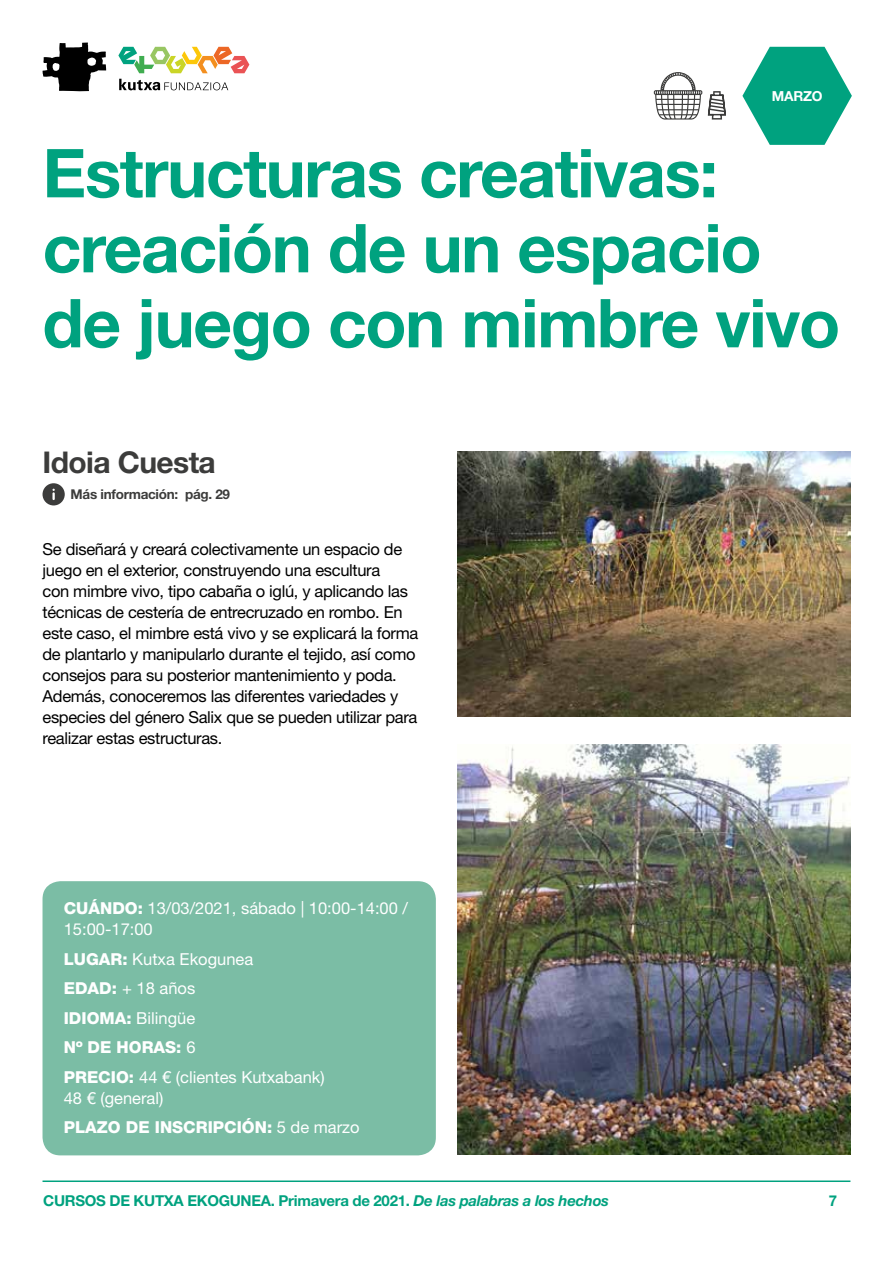
<style>
.page{position:relative;width:893px;height:1263px;background:#fff}
.page>*{position:absolute;margin:0;border:0;box-sizing:border-box;transform-origin:0 0}
.t1{font:700 67.5px/75px "Helvetica Neue LT Std";letter-spacing:-.02em;color:#00a27f}
.t2{font:700 30px "Helvetica Neue LT Std";letter-spacing:-.02em;color:#3c3c3b}
.t3{font:16.5px/21px "Helvetica Neue LT Std";letter-spacing:-.02em;color:#000}
.t4{font:16.5px/29.5px "Helvetica Neue LT Std";color:#fff}
.t5{font:700 15px "Helvetica Neue LT Std";letter-spacing:-.02em;color:#00a27f}
.t6{font:700 13.8px "Helvetica Neue LT Std";letter-spacing:-.02em;color:#fff}
.t7{font:700 13.5px "Helvetica Neue LT Std";letter-spacing:-.02em;color:#3c3c3b}
.s1{font-weight:800}
.s2{font-style:italic}
</style>
<div class="page">
<svg style="left:118px;top:47px;width:131px;height:26px"></svg>
<svg style="left:42px;top:42px;width:64px;height:49px"></svg>
<svg style="left:119px;top:79px;width:109px;height:11px"></svg>
<hr style="left:43px;top:1180px;width:807px;height:2px;background:#00a27f">
<svg style="left:742px;top:47px;width:110px;height:98px"></svg>
<div style="left:43px;top:881px;width:393px;height:274px;background:#7bbda5;border-radius:18px"></div>
<img style="left:457px;top:744px;width:393px;height:410px">
<img style="left:457px;top:452px;width:393px;height:264px">
<svg style="left:654px;top:72px;width:48px;height:48px"></svg>
<svg style="left:708px;top:91px;width:18px;height:29px"></svg>
<svg style="left:43px;top:483px;width:22px;height:22px"></svg>
<p class="t6" style="left:772px;top:87px;width:52px">MARZO</p>
<h1 class="t1" style="left:43px;top:134px;width:799px">Estructuras creativas: creación de un espacio de juego con mimbre vivo</h1>
<h2 class="t2" style="left:43px;top:444px;width:175px">Idoia Cuesta</h2>
<p class="t7" style="left:71px;top:486px;width:161px">Más información: pág. 29</p>
<p class="t3" style="left:43px;top:539px;width:377px">Se diseñará y creará colectivamente un espacio de juego en el exterior, construyendo una escultura<br>con mimbre vivo, tipo cabaña o iglú, y aplicando las técnicas de cestería de entrecruzado en rombo. En este caso, el mimbre está vivo y se explicará la forma de plantarlo y manipularlo durante el tejido, así como consejos para su posterior mantenimiento y poda.<br>Además, conoceremos las diferentes variedades y especies del género Salix que se pueden utilizar para realizar estas estructuras.</p>
<p class="t4" style="left:64px;top:898px;width:346px;line-height:21px"><span class="s1">CUÁNDO:</span> 13/03/2021, sábado | 10:00-14:00 /<br>15:00-17:00</p>
<p class="t4" style="left:64px;top:944px;width:263px"><span class="s1">LUGAR:</span> Kutxa Ekogunea<br><span class="s1">EDAD:</span> + 18 años<br><span class="s1">IDIOMA:</span> Bilingüe<br><span class="s1">Nº DE HORAS:</span> 6<br><span class="s1">PRECIO:</span> 44 € (clientes Kutxabank)</p>
<p class="t4" style="left:64px;top:1083px;width:297px">48 € (general)<br><span class="s1">PLAZO DE INSCRIPCIÓN:</span> 5 de marzo</p>
<p class="t5" style="left:43px;top:1191px;width:567px">CURSOS DE KUTXA EKOGUNEA. Primavera de 2021. <span class="s2">De las palabras a los hechos</span></p>
<p class="t5" style="left:829px;top:1191px;width:10px">7</p>
</div>
